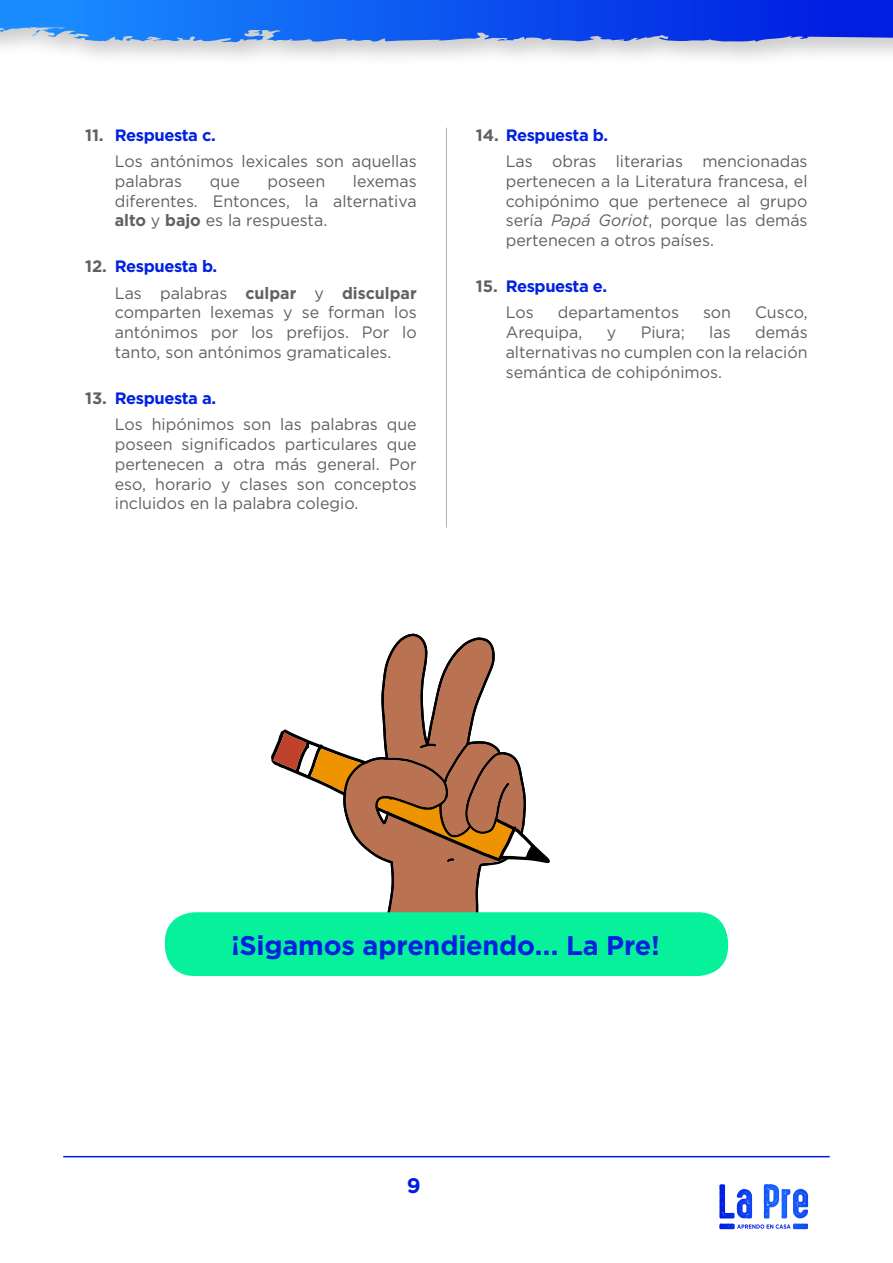
<style>
.page{position:relative;width:893px;height:1263px;background:#fff}
.page>*{position:absolute;margin:0;border:0;box-sizing:border-box;transform-origin:0 0}
.t1{font:700 27px "Gotham";letter-spacing:-.005em;color:#0021e1}
.t2{font:700 21px "Gotham Rounded";color:#001ee1}
.t3{font:16.5px/19.8px "Gotham";color:#606060;text-align:justify}
.t4{font:700 16.5px/26.2px "Gotham";color:#606060}
.t5{font:700 16.5px/26.2px "Gotham";letter-spacing:-.025em;color:#0021e1}
.s1{font-weight:700}
.s2{font-weight:700;color:#0021e1}
.s3{color:#0021e1}
.s4{font-weight:400}
.s5{font-style:italic}
.s6{color:#606060}
.s7{font-weight:400;color:#606060}
</style>
<div class="page">
<img style="left:0;top:0;width:893px;height:58px">
<svg style="left:0;top:0;width:373px;height:43px;background:#2d84f4"></svg>
<hr style="left:64px;top:1156px;width:765px;height:1px;background:#001ee1">
<svg style="left:737px;top:1224px;width:54px;height:5px"></svg>
<svg style="left:764px;top:1184px;width:15px;height:34px"></svg>
<svg style="left:271px;top:633px;width:279px;height:279px"></svg>
<hr style="left:446px;top:128px;width:1px;height:399px;background:#6e8791">
<div style="left:165px;top:912px;width:563px;height:64px;background:#06f19a;border-radius:30px"></div>
<p class="t3" style="left:115px;top:121px;width:303px;line-height:26.2px;text-indent:-30px"><span class="s1">11.</span> <span class="s2">Respuesta c.<br></span>Los antónimos lexicales son aquellas</p>
<p class="t3" style="left:115px;top:171px;width:69px">palabras</p>
<p class="t3" style="left:210px;top:171px;width:31px">que</p>
<p class="t3" style="left:267px;top:171px;width:59px">poseen</p>
<p class="t3" style="left:115px;top:171px;width:303px;text-indent:238px">lexemas diferentes. Entonces, la alternativa <span class="s1">alto</span> y <span class="s1">bajo</span> es la respuesta.</p>
<p class="t4" style="left:115px;top:253px;width:303px;text-indent:-30px">12. <span class="s3">Respuesta b.<br></span><span class="s4">Las palabras</span> culpar <span class="s4">y</span> disculpar</p>
<p class="t3" style="left:115px;top:302px;width:303px">comparten lexemas y se forman los antónimos por los prefijos. Por lo tanto, son antónimos gramaticales.</p>
<p class="t3" style="left:115px;top:385px;width:303px;line-height:26.2px;text-indent:-30px"><span class="s1">13.</span> <span class="s2">Respuesta a.<br></span>Los hipónimos son las palabras que</p>
<p class="t3" style="left:115px;top:434px;width:303px">poseen significados particulares que pertenecen a otra más general. Por eso, horario y clases son conceptos incluidos en la palabra colegio.</p>
<p class="t3" style="left:506px;top:121px;width:303px;line-height:26.2px;text-indent:-30px"><span class="s1">14.</span> <span class="s2">Respuesta b.<br></span>Las obras literarias mencionadas</p>
<p class="t3" style="left:506px;top:171px;width:303px">pertenecen a la Literatura francesa, el cohipónimo que pertenece al grupo sería <span class="s5">Papá Goriot</span>, porque las demás pertenecen a otros países.</p>
<p class="t5" style="left:506px;top:273px;width:103px;text-indent:-30px"><span class="s6">15.</span> Respuesta e.<br><span class="s7">Los</span></p>
<p class="t3" style="left:558px;top:302px;width:123px">departamentos</p>
<p class="t3" style="left:703px;top:302px;width:30px">son</p>
<p class="t3" style="left:755px;top:302px;width:54px">Cusco,</p>
<p class="t3" style="left:506px;top:322px;width:78px">Arequipa,</p>
<p class="t3" style="left:607px;top:322px;width:11px">y</p>
<p class="t3" style="left:641px;top:322px;width:46px">Piura;</p>
<p class="t3" style="left:709px;top:322px;width:23px">las</p>
<p class="t3" style="left:506px;top:322px;width:303px;text-indent:249px">demás alternativas no cumplen con la relación semántica de cohipónimos.</p>
<h1 class="t1" style="left:231px;top:927px;width:430px">¡Sigamos aprendiendo... La Pre!</h1>
<p class="t2" style="left:407px;top:1170px;width:15px">9</p>
</div>
